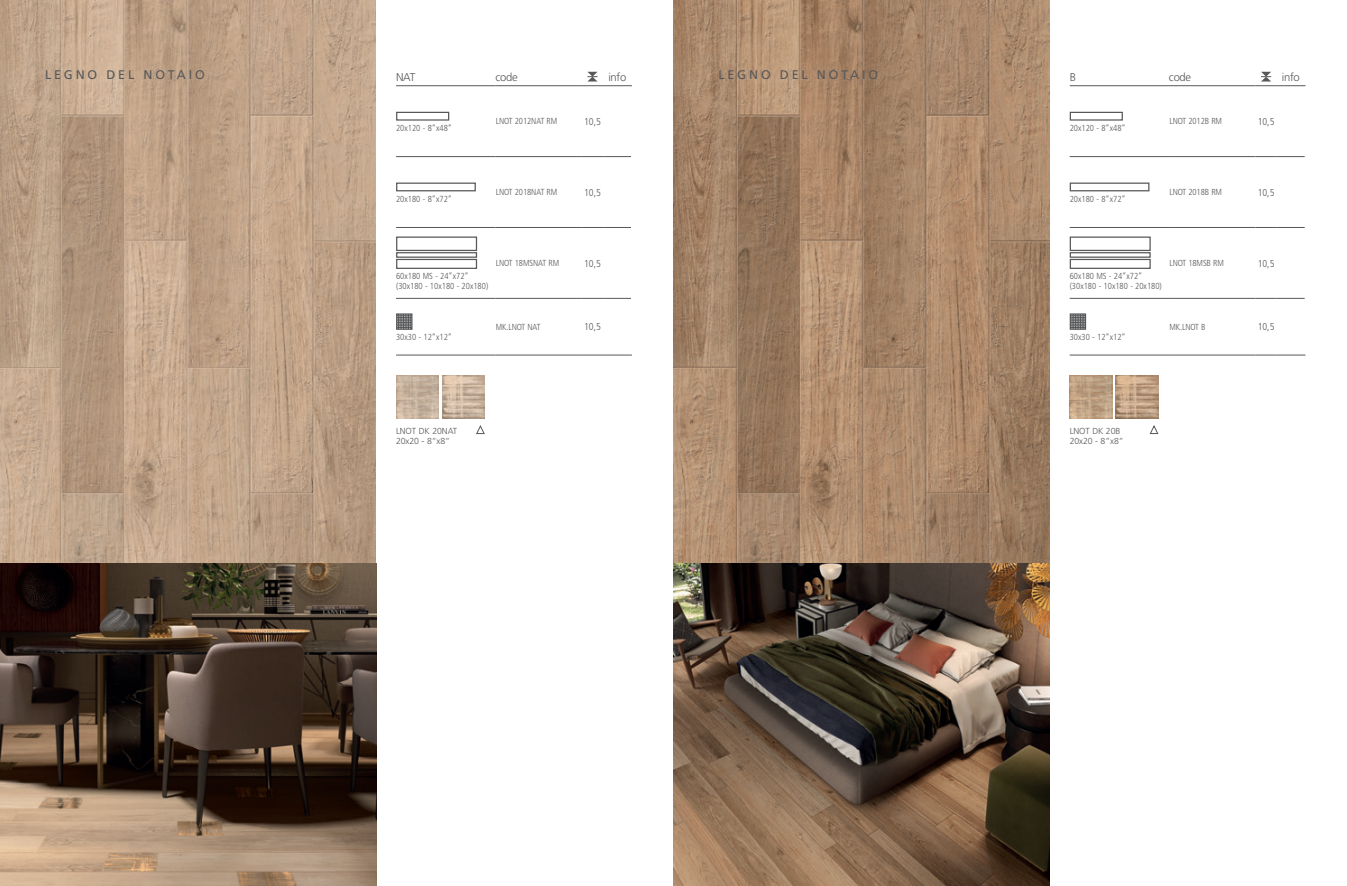
<style>
.page{position:relative;width:1347px;height:886px;background:#fff}
.page>*{position:absolute;margin:0;border:0;box-sizing:border-box;transform-origin:0 0}
.t1{font:12.5px "Frutiger";letter-spacing:.23em;color:#57585a}
.t2{font:300 11.25px "Frutiger";letter-spacing:-.025em;color:#57585a}
.t3{font:300 condensed 10px "Frutiger";color:#57585a}
.t4{font:300 condensed 8.75px/10.1px "Frutiger";color:#57585a}
.t5{font:300 8.75px/10px "Frutiger";letter-spacing:-.01em;color:#57585a}
</style>
<div class="page">
<img style="left:673px;top:0;width:376px;height:564px">
<img style="left:673px;top:564px;width:376px;height:322px">
<hr style="left:1069px;top:85px;width:100px;height:1px;background:#57585a">
<hr style="left:1169px;top:85px;width:86px;height:1px;background:#57585a">
<hr style="left:1069px;top:156px;width:100px;height:1px;background:#57585a">
<hr style="left:1169px;top:156px;width:86px;height:1px;background:#57585a">
<svg style="left:1255px;top:156px;width:49px;height:1px"></svg>
<hr style="left:1069px;top:227px;width:100px;height:1px;background:#57585a">
<hr style="left:1169px;top:227px;width:86px;height:1px;background:#57585a">
<svg style="left:1255px;top:227px;width:49px;height:1px"></svg>
<hr style="left:1069px;top:298px;width:100px;height:1px;background:#57585a">
<hr style="left:1169px;top:298px;width:86px;height:1px;background:#57585a">
<svg style="left:1255px;top:298px;width:49px;height:1px"></svg>
<hr style="left:1069px;top:355px;width:100px;height:1px;background:#57585a">
<hr style="left:1169px;top:355px;width:86px;height:1px;background:#57585a">
<svg style="left:1255px;top:355px;width:50px;height:1px"></svg>
<svg style="left:1255px;top:72px;width:50px;height:14px"></svg>
<div style="left:1069px;top:112px;width:53px;height:9px;border:1px solid #57585a"></div>
<div style="left:1069px;top:183px;width:80px;height:8px;border:1px solid #57585a"></div>
<div style="left:1069px;top:236px;width:81px;height:15px;border:1px solid #57585a"></div>
<div style="left:1069px;top:259px;width:81px;height:10px;border:1px solid #57585a"></div>
<div style="left:1069px;top:252px;width:81px;height:6px;border:1px solid #57585a"></div>
<div style="left:1069px;top:313px;width:17px;height:17px;border:1px solid #57585a"></div>
<svg style="left:1070px;top:314px;width:15px;height:15px"></svg>
<svg style="left:1149px;top:425px;width:10px;height:9px"></svg>
<img style="left:1069px;top:376px;width:43px;height:42px">
<img style="left:1115px;top:376px;width:43px;height:42px">
<img style="left:0;top:0;width:376px;height:563px">
<hr style="left:396px;top:85px;width:99px;height:1px;background:#57585a">
<hr style="left:495px;top:85px;width:87px;height:1px;background:#57585a">
<hr style="left:396px;top:156px;width:99px;height:1px;background:#57585a">
<hr style="left:495px;top:156px;width:87px;height:1px;background:#57585a">
<svg style="left:582px;top:156px;width:49px;height:1px"></svg>
<hr style="left:396px;top:227px;width:99px;height:1px;background:#57585a">
<hr style="left:495px;top:227px;width:87px;height:1px;background:#57585a">
<svg style="left:582px;top:227px;width:49px;height:1px"></svg>
<hr style="left:396px;top:298px;width:99px;height:1px;background:#57585a">
<hr style="left:495px;top:298px;width:87px;height:1px;background:#57585a">
<svg style="left:582px;top:298px;width:49px;height:1px"></svg>
<hr style="left:396px;top:355px;width:99px;height:1px;background:#57585a">
<hr style="left:495px;top:355px;width:87px;height:1px;background:#57585a">
<svg style="left:582px;top:355px;width:50px;height:1px"></svg>
<svg style="left:582px;top:72px;width:50px;height:14px"></svg>
<div style="left:396px;top:112px;width:53px;height:9px;border:1px solid #57585a"></div>
<div style="left:396px;top:183px;width:80px;height:8px;border:1px solid #57585a"></div>
<div style="left:396px;top:236px;width:81px;height:15px;border:1px solid #57585a"></div>
<div style="left:396px;top:259px;width:81px;height:10px;border:1px solid #57585a"></div>
<div style="left:396px;top:252px;width:81px;height:6px;border:1px solid #57585a"></div>
<div style="left:396px;top:313px;width:16px;height:17px;border:1px solid #57585a"></div>
<svg style="left:397px;top:314px;width:15px;height:15px"></svg>
<svg style="left:476px;top:425px;width:9px;height:9px"></svg>
<img style="left:396px;top:376px;width:42px;height:42px">
<img style="left:442px;top:376px;width:42px;height:42px">
<img style="left:0;top:563px;width:376px;height:323px">
<h1 class="t1" style="left:45px;top:67px;width:161px">LEGNO DEL NOTAIO</h1>
<p class="t2" style="left:396px;top:71px;width:21px">NAT</p>
<p class="t2" style="left:495px;top:71px;width:24px">code</p>
<p class="t2" style="left:608px;top:71px;width:19px">info</p>
<h1 class="t1" style="left:718px;top:67px;width:161px">LEGNO DEL NOTAIO</h1>
<p class="t2" style="left:1069px;top:71px;width:8px">B</p>
<p class="t2" style="left:1169px;top:71px;width:24px">code</p>
<p class="t2" style="left:1281px;top:71px;width:19px">info</p>
<p class="t4" style="left:396px;top:123px;width:58px">20x120 - 8”x48”</p>
<p class="t4" style="left:496px;top:116px;width:63px">LNOT 2012NAT RM</p>
<p class="t3" style="left:584px;top:116px;width:18px">10,5</p>
<p class="t4" style="left:1069px;top:123px;width:58px">20x120 - 8”x48”</p>
<p class="t4" style="left:1169px;top:116px;width:54px">LNOT 2012B RM</p>
<p class="t3" style="left:1257px;top:116px;width:18px">10,5</p>
<p class="t4" style="left:396px;top:194px;width:58px">20x180 - 8”x72”</p>
<p class="t4" style="left:496px;top:187px;width:63px">LNOT 2018NAT RM</p>
<p class="t3" style="left:584px;top:187px;width:18px">10,5</p>
<p class="t4" style="left:1069px;top:194px;width:58px">20x180 - 8”x72”</p>
<p class="t4" style="left:1169px;top:187px;width:54px">LNOT 2018B RM</p>
<p class="t3" style="left:1257px;top:187px;width:18px">10,5</p>
<p class="t4" style="left:496px;top:258px;width:65px">LNOT 18MSNAT RM</p>
<p class="t3" style="left:584px;top:257px;width:18px">10,5</p>
<p class="t4" style="left:1169px;top:258px;width:56px">LNOT 18MSB RM</p>
<p class="t3" style="left:1257px;top:257px;width:18px">10,5</p>
<p class="t4" style="left:396px;top:271px;width:94px">60x180 MS - 24”x72” (30x180 - 10x180 - 20x180)</p>
<p class="t4" style="left:1069px;top:271px;width:94px">60x180 MS - 24”x72” (30x180 - 10x180 - 20x180)</p>
<p class="t4" style="left:396px;top:332px;width:58px">30x30 - 12”x12”</p>
<p class="t4" style="left:496px;top:322px;width:46px">MK.LNOT NAT</p>
<p class="t3" style="left:584px;top:321px;width:18px">10,5</p>
<p class="t4" style="left:1069px;top:332px;width:58px">30x30 - 12”x12”</p>
<p class="t4" style="left:1169px;top:322px;width:38px">MK.LNOT B</p>
<p class="t3" style="left:1257px;top:321px;width:18px">10,5</p>
<p class="t5" style="left:396px;top:426px;width:63px">LNOT DK 20NAT<br>20x20 - 8”x8”</p>
<p class="t5" style="left:1069px;top:426px;width:55px">LNOT DK 20B<br>20x20 - 8”x8”</p>
</div>
